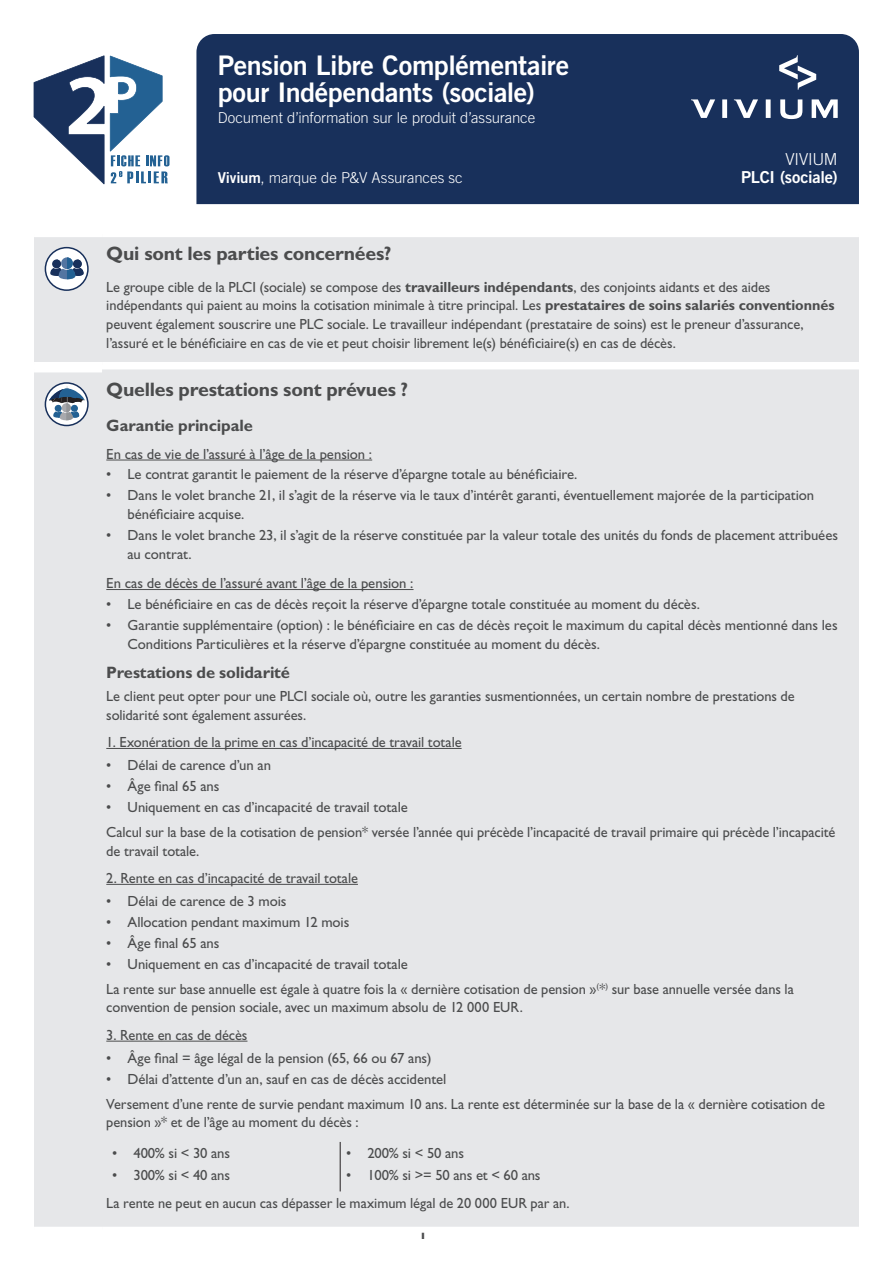
<style>
.page{position:relative;width:893px;height:1263px;background:#fff}
.page>*{position:absolute;margin:0;border:0;box-sizing:border-box;transform-origin:0 0}
.t1{font:27px/27px "Trade Gothic LT Std Bd 2";letter-spacing:-.015em;color:#fff}
.Hoofdtitel{font:700 19.5px "Gill Sans Std";letter-spacing:-.01em;color:#4b4c4d}
.Tussentitel{font:700 16.5px "Gill Sans Std";letter-spacing:-.01em;color:#4b4c4d}
.t2{font:16.5px "Trade Gothic LT Std Bd 2";letter-spacing:-.015em;color:#fff}
.t3{font:300 16.5px "Trade Gothic LT Std";letter-spacing:-.005em;color:#fff}
.t4{font:300 15px "Trade Gothic LT Std";letter-spacing:-.005em;color:#fff}
.Broodtekst{font:14.7px/18.8px "Gill Sans Std";letter-spacing:-.005em;color:#4b4c4d}
.Tussen_tussentitel{font:14.7px "Gill Sans Std";letter-spacing:-.005em;color:#4b4c4d}
.t5{font:700 14.7px "Gill Sans Std";color:#4b4c4d}
.s1{font-family:"Trade Gothic LT Std Bd 2";font-weight:400}
.s2{font-weight:700}
</style>
<div class="page">
<div style="left:196px;top:34px;width:663px;height:170px;background:#18305b"></div>
<svg style="left:722px;top:99px;width:5px;height:19px"></svg>
<svg style="left:766px;top:99px;width:5px;height:19px"></svg>
<svg style="left:780px;top:99px;width:22px;height:20px"></svg>
<svg style="left:812px;top:99px;width:26px;height:19px"></svg>
<svg style="left:691px;top:99px;width:24px;height:19px"></svg>
<svg style="left:734px;top:99px;width:24px;height:19px"></svg>
<svg style="left:779px;top:55px;width:37px;height:35px"></svg>
<svg style="left:34px;top:55px;width:70px;height:129px"></svg>
<svg style="left:110px;top:56px;width:59px;height:127px"></svg>
<div style="left:34px;top:237px;width:825px;height:990px;background:#e6e7e9"></div>
<div style="left:102px;top:362px;width:757px;height:6px;background:#fff"></div>
<div style="left:34px;top:362px;width:68px;height:6px;background:#fff"></div>
<div style="left:34px;top:366px;width:68px;height:6px;background:#fff"></div>
<svg style="left:45px;top:247px;width:44px;height:44px"></svg>
<svg style="left:45px;top:382px;width:44px;height:44px"></svg>
<hr style="left:106px;top:460px;width:266px;height:1px;background:#4b4c4d">
<hr style="left:106px;top:589px;width:308px;height:1px;background:#4b4c4d">
<hr style="left:106px;top:748px;width:356px;height:1px;background:#4b4c4d">
<hr style="left:106px;top:884px;width:252px;height:1px;background:#4b4c4d">
<hr style="left:106px;top:1041px;width:141px;height:1px;background:#4b4c4d">
<svg style="left:340px;top:1142px;width:1px;height:49px"></svg>
<h1 class="t1" style="left:218px;top:51px;width:353px">Pension Libre Complémentaire pour Indépendants (sociale)</h1>
<p class="t4" style="left:218px;top:109px;width:319px">Document d’information sur le produit d’assurance</p>
<p class="t4" style="left:218px;top:169px;width:247px"><span class="s1">Vivium</span>, marque de P&amp;V Assurances sc</p>
<p class="t3" style="left:785px;top:149px;width:54px">VIVIUM</p>
<p class="t2" style="left:741px;top:167px;width:98px">PLCI (sociale)</p>
<p class="Hoofdtitel" style="left:106px;top:242px;width:287px">Qui sont les parties concernées?</p>
<p class="Broodtekst" style="left:106px;top:277px;width:730px">Le groupe cible de la PLCI (sociale) se compose des <span class="s2">travailleurs indépendants</span>, des conjoints aidants et des aides indépendants qui paient au moins la cotisation minimale à titre principal. Les <span class="s2">prestataires de soins salariés conventionnés </span>peuvent également souscrire une PLC sociale. Le travailleur indépendant (prestataire de soins) est le preneur d’assurance, l’assuré et le bénéficiaire en cas de vie et peut choisir librement le(s) bénéficiaire(s) en cas de décès.</p>
<p class="Hoofdtitel" style="left:106px;top:377px;width:303px">Quelles prestations sont prévues ?</p>
<p class="Tussentitel" style="left:106px;top:416px;width:148px">Garantie principale</p>
<p class="Tussen_tussentitel" style="left:106px;top:445px;width:267px">En cas de vie de l’assuré à l’âge de la pension :</p>
<p class="Broodtekst" style="left:106px;top:465px;width:473px">• Le contrat garantit le paiement de la réserve d’épargne totale au bénéficiaire.</p>
<p class="Broodtekst" style="left:128px;top:486px;width:688px;text-indent:-21px">• Dans le volet branche 21, il s’agit de la réserve via le taux d’intérêt garanti, éventuellement majorée de la participation bénéficiaire acquise.</p>
<p class="Broodtekst" style="left:128px;top:526px;width:712px;text-indent:-21px">• Dans le volet branche 23, il s’agit de la réserve constituée par la valeur totale des unités du fonds de placement attribuées au contrat.</p>
<p class="Tussen_tussentitel" style="left:106px;top:575px;width:309px">En cas de décès de l’assuré avant l’âge de la pension :</p>
<p class="Broodtekst" style="left:106px;top:595px;width:595px">• Le bénéficiaire en cas de décès reçoit la réserve d’épargne totale constituée au moment du décès.</p>
<p class="Broodtekst" style="left:128px;top:616px;width:712px;text-indent:-21px">• Garantie supplémentaire (option) : le bénéficiaire en cas de décès reçoit le maximum du capital décès mentionné dans les<br>Conditions Particulières et la réserve d’épargne constituée au moment du décès.</p>
<p class="Tussentitel" style="left:106px;top:663px;width:185px">Prestations de solidarité</p>
<p class="Broodtekst" style="left:106px;top:687px;width:690px">Le client peut opter pour une PLCI sociale où, outre les garanties susmentionnées, un certain nombre de prestations de solidarité sont également assurées.</p>
<p class="Broodtekst" style="left:106px;top:733px;width:357px">1. Exonération de la prime en cas d’incapacité de travail totale</p>
<p class="Broodtekst" style="left:106px;top:756px;width:166px">• Délai de carence d’un an</p>
<p class="Broodtekst" style="left:106px;top:777px;width:115px">• Âge final 65 ans</p>
<p class="Broodtekst" style="left:106px;top:797px;width:303px">• Uniquement en cas d’incapacité de travail totale</p>
<p class="Broodtekst" style="left:106px;top:823px;width:731px">Calcul sur la base de la cotisation de pension* versée l’année qui précède l’incapacité de travail primaire qui précède l’incapacité de travail totale.</p>
<p class="Broodtekst" style="left:106px;top:869px;width:253px">2. Rente en cas d’incapacité de travail totale</p>
<p class="Broodtekst" style="left:106px;top:892px;width:182px">• Délai de carence de 3 mois</p>
<p class="Broodtekst" style="left:106px;top:912px;width:245px">• Allocation pendant maximum 12 mois</p>
<p class="Broodtekst" style="left:106px;top:933px;width:115px">• Âge final 65 ans</p>
<p class="Broodtekst" style="left:106px;top:954px;width:303px">• Uniquement en cas d’incapacité de travail totale</p>
<p class="Broodtekst" style="left:106px;top:979px;width:689px">La rente sur base annuelle est égale à quatre fois la « dernière cotisation de pension »<sup>(</sup>*<sup>)</sup> sur base annuelle versée dans la convention de pension sociale, avec un maximum absolu de 12 000 EUR.</p>
<p class="Broodtekst" style="left:106px;top:1025px;width:143px">3. Rente en cas de décès</p>
<p class="Broodtekst" style="left:106px;top:1048px;width:327px">• Âge final = âge légal de la pension (65, 66 ou 67 ans)</p>
<p class="Broodtekst" style="left:106px;top:1069px;width:342px">• Délai d’attente d’un an, sauf en cas de décès accidentel</p>
<p class="Broodtekst" style="left:106px;top:1094px;width:720px">Versement d’une rente de survie pendant maximum 10 ans. La rente est déterminée sur la base de la « dernière cotisation de pension »* et de l’âge au moment du décès :</p>
<p class="Broodtekst" style="left:112px;top:1144px;width:119px">• 400% si &lt; 30 ans</p>
<p class="Broodtekst" style="left:346px;top:1144px;width:119px">• 200% si &lt; 50 ans</p>
<p class="Broodtekst" style="left:112px;top:1166px;width:119px">• 300% si &lt; 40 ans</p>
<p class="Broodtekst" style="left:346px;top:1166px;width:196px">• 100% si &gt;= 50 ans et &lt; 60 ans</p>
<p class="Broodtekst" style="left:106px;top:1194px;width:465px">La rente ne peut en aucun cas dépasser le maximum légal de 20 000 EUR par an.</p>
<p class="t5" style="left:419px;top:1225px;width:9px">1</p>
</div>
